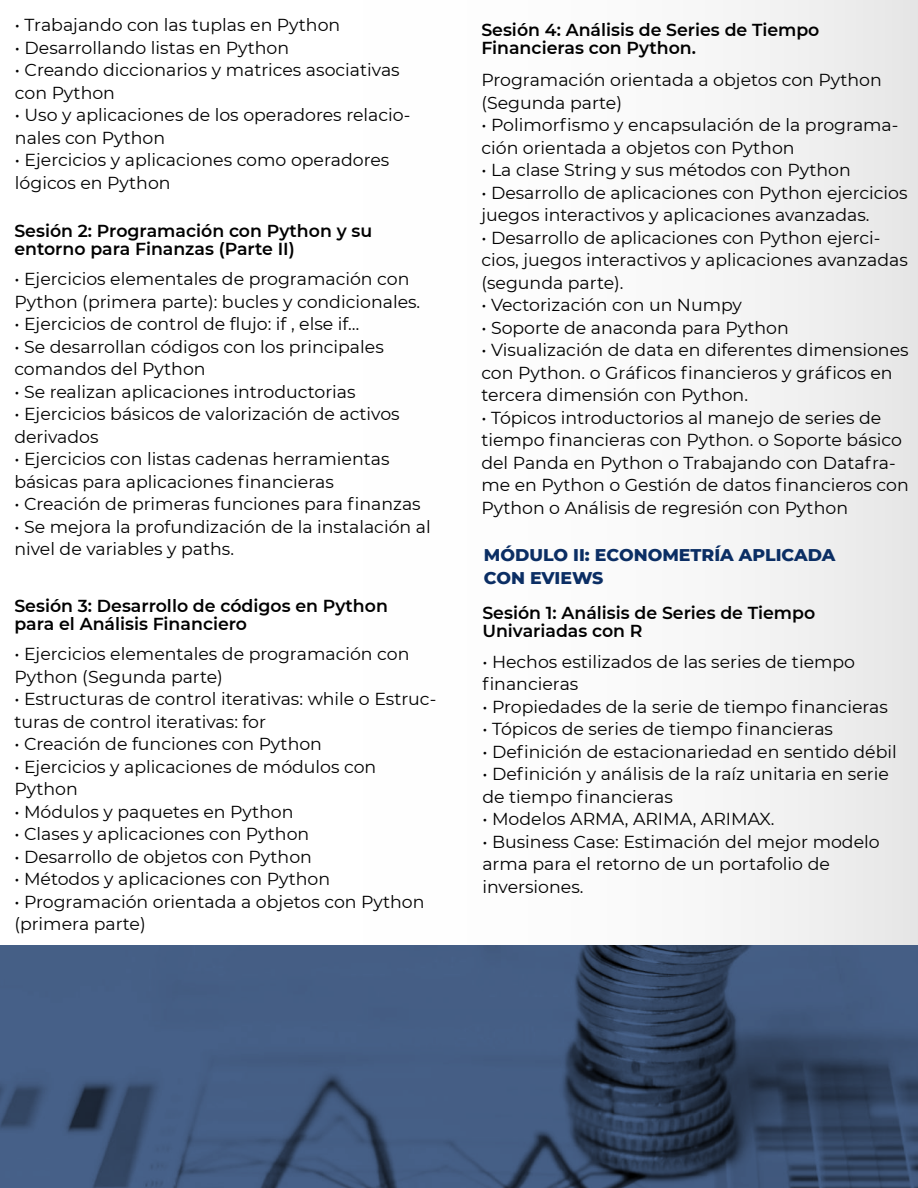
<style>
.page{position:relative;width:918px;height:1188px;background:#fff}
.page>*{position:absolute;margin:0;border:0;box-sizing:border-box;transform-origin:0 0}
.t1{font:17.4px/22.5px "Montserrat";color:#000}
.t2{font:600 17.4px/18.6px "Montserrat";color:#000}
.t3{font:800 17.4px/22.5px "Montserrat";color:#0b2e64}
</style>
<div class="page">
<div style="left:0;top:0;width:918px;height:1188px;background:linear-gradient(to right,#fff,#f0f0f0)"></div>
<svg style="left:0;top:946px;width:918px;height:242px;background:#3c5375"></svg>
<p class="t1" style="left:15px;top:13px;width:327px">• Trabajando con las tuplas en Python</p>
<p class="t1" style="left:15px;top:36px;width:276px">• Desarrollando listas en Python</p>
<p class="t1" style="left:15px;top:58px;width:386px">• Creando diccionarios y matrices asociativas con Python</p>
<p class="t1" style="left:15px;top:103px;width:397px">• Uso y aplicaciones de los operadores relacio&shy;nales con Python</p>
<p class="t1" style="left:15px;top:148px;width:376px">• Ejercicios y aplicaciones como operadores lógicos en Python</p>
<p class="t2" style="left:14px;top:220px;width:359px">Sesión 2: Programación con Python y su entorno para Finanzas (Parte II)</p>
<p class="t1" style="left:14px;top:267px;width:407px">• Ejercicios elementales de programación con<br>Python (primera parte): bucles y condicionales.</p>
<p class="t1" style="left:14px;top:312px;width:347px">• Ejercicios de control de flujo: if , else if…</p>
<p class="t1" style="left:14px;top:335px;width:371px">• Se desarrollan códigos con los principales comandos del Python</p>
<p class="t1" style="left:14px;top:380px;width:343px">• Se realizan aplicaciones introductorias</p>
<p class="t1" style="left:14px;top:402px;width:387px">• Ejercicios básicos de valorización de activos derivados</p>
<p class="t1" style="left:14px;top:447px;width:377px">• Ejercicios con listas cadenas herramientas básicas para aplicaciones financieras</p>
<p class="t1" style="left:14px;top:492px;width:408px">• Creación de primeras funciones para finanzas</p>
<p class="t1" style="left:14px;top:515px;width:418px">• Se mejora la profundización de la instalación al nivel de variables y paths.</p>
<p class="t2" style="left:14px;top:595px;width:375px">Sesión 3: Desarrollo de códigos en Python para el Análisis Financiero</p>
<p class="t1" style="left:14px;top:642px;width:397px">• Ejercicios elementales de programación con<br>Python (Segunda parte)</p>
<p class="t1" style="left:14px;top:687px;width:423px">• Estructuras de control iterativas: while o Estruc&shy;turas de control iterativas: for</p>
<p class="t1" style="left:14px;top:732px;width:309px">• Creación de funciones con Python</p>
<p class="t1" style="left:14px;top:755px;width:364px">• Ejercicios y aplicaciones de módulos con<br>Python</p>
<p class="t1" style="left:14px;top:800px;width:281px">• Módulos y paquetes en Python</p>
<p class="t1" style="left:14px;top:822px;width:296px">• Clases y aplicaciones con Python</p>
<p class="t1" style="left:14px;top:845px;width:299px">• Desarrollo de objetos con Python</p>
<p class="t1" style="left:14px;top:867px;width:317px">• Métodos y aplicaciones con Python</p>
<p class="t1" style="left:14px;top:890px;width:412px">• Programación orientada a objetos con Python (primera parte)</p>
<p class="t2" style="left:481px;top:19px;width:340px">Sesión 4: Análisis de Series de Tiempo<br>Financieras con Python.</p>
<p class="t1" style="left:481px;top:68px;width:402px">Programación orientada a objetos con Python (Segunda parte)</p>
<p class="t1" style="left:481px;top:113px;width:419px">• Polimorfismo y encapsulación de la programa&shy;ción orientada a objetos con Python</p>
<p class="t1" style="left:481px;top:158px;width:371px">• La clase String y sus métodos con Python</p>
<p class="t1" style="left:481px;top:181px;width:428px">• Desarrollo de aplicaciones con Python ejercicios juegos interactivos y aplicaciones avanzadas.</p>
<p class="t1" style="left:481px;top:226px;width:428px">• Desarrollo de aplicaciones con Python ejerci&shy;cios, juegos interactivos y aplicaciones avanzadas (segunda parte).</p>
<p class="t1" style="left:481px;top:293px;width:262px">• Vectorización con un Numpy</p>
<p class="t1" style="left:481px;top:316px;width:309px">• Soporte de anaconda para Python</p>
<p class="t1" style="left:481px;top:338px;width:429px">• Visualización de data en diferentes dimensiones con Python. o Gráficos financieros y gráficos en tercera dimensión con Python.</p>
<p class="t1" style="left:481px;top:406px;width:429px">• Tópicos introductorios al manejo de series de tiempo financieras con Python. o Soporte básico del Panda en Python o Trabajando con Datafra&shy;me en Python o Gestión de datos financieros con Python o Análisis de regresión con Python</p>
<p class="t3" style="left:484px;top:543px;width:353px">MÓDULO II: ECONOMETRÍA APLICADA<br>CON EVIEWS</p>
<p class="t2" style="left:482px;top:602px;width:334px">Sesión 1: Análisis de Series de Tiempo<br>Univariadas con R</p>
<p class="t1" style="left:482px;top:649px;width:374px">• Hechos estilizados de las series de tiempo financieras</p>
<p class="t1" style="left:482px;top:694px;width:407px">• Propiedades de la serie de tiempo financieras</p>
<p class="t1" style="left:482px;top:717px;width:352px">• Tópicos de series de tiempo financieras</p>
<p class="t1" style="left:482px;top:739px;width:416px">• Definición de estacionariedad en sentido débil</p>
<p class="t1" style="left:482px;top:762px;width:408px">• Definición y análisis de la raíz unitaria en serie de tiempo financieras</p>
<p class="t1" style="left:482px;top:807px;width:294px">• Modelos ARMA, ARIMA, ARIMAX.</p>
<p class="t1" style="left:482px;top:829px;width:399px">• Business Case: Estimación del mejor modelo arma para el retorno de un portafolio de inversiones.</p>
</div>
